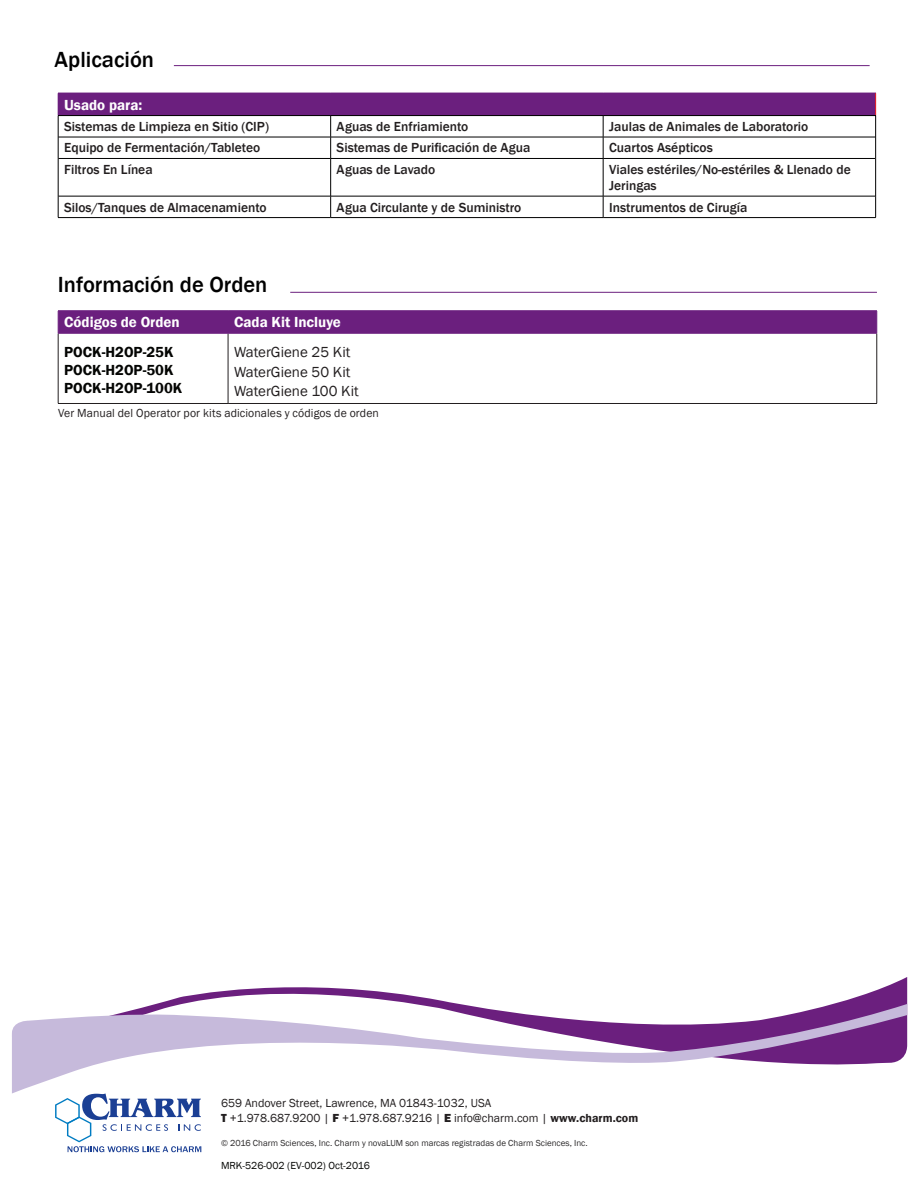
<style>
.page{position:relative;width:918px;height:1188px;background:#fff}
.page>*{position:absolute;margin:0;border:0;box-sizing:border-box;transform-origin:0 0}
.t1{font:500 22.5px "Franklin Gothic";color:#000}
.t2{font:15px "Franklin Gothic";color:#231f20}
.t3{font:600 15px "Franklin Gothic";color:#040503}
.t4{font:600 15px "Franklin Gothic";color:#fff}
.t5{font:500 13.5px/16.2px "Franklin Gothic";color:#231f20}
.t6{font:12px "Franklin Gothic";color:#231f20}
.t7{font:10.5px "Franklin Gothic";color:#040503}
.t8{font:9px "Franklin Gothic";color:#2b292a}
.s1{font-weight:800}
.s2{font-weight:600}
</style>
<div class="page">
<svg style="left:156px;top:977px;width:751px;height:27px"></svg>
<svg style="left:12px;top:1004px;width:895px;height:89px"></svg>
<hr style="left:290px;top:292px;width:587px;height:1px;background:#6b1f7e">
<hr style="left:58px;top:333px;width:1px;height:70px;background:#231f20">
<hr style="left:228px;top:333px;width:1px;height:70px;background:#231f20">
<hr style="left:877px;top:333px;width:1px;height:70px;background:#231f20">
<hr style="left:58px;top:403px;width:170px;height:1px;background:#231f20">
<hr style="left:228px;top:403px;width:649px;height:1px;background:#231f20">
<hr style="left:58px;top:310px;width:170px;height:1px;background:#6b1f7e">
<hr style="left:228px;top:310px;width:649px;height:1px;background:#6b1f7e">
<div style="left:58px;top:311px;width:820px;height:22px;background:#6b1f7e"></div>
<hr style="left:58px;top:333px;width:170px;height:1px;background:#6b1f7e">
<hr style="left:228px;top:333px;width:649px;height:1px;background:#6b1f7e">
<hr style="left:174px;top:65px;width:696px;height:1px;background:#6b1f7e">
<div style="left:58px;top:93px;width:818px;height:23px;background:#6b1f7e"></div>
<hr style="left:58px;top:115px;width:273px;height:1px;background:#000">
<hr style="left:331px;top:115px;width:272px;height:1px;background:#000">
<hr style="left:603px;top:115px;width:273px;height:1px;background:#000">
<hr style="left:58px;top:137px;width:273px;height:1px;background:#000">
<hr style="left:331px;top:137px;width:272px;height:1px;background:#000">
<hr style="left:603px;top:137px;width:272px;height:1px;background:#000">
<hr style="left:58px;top:158px;width:273px;height:1px;background:#000">
<hr style="left:331px;top:158px;width:272px;height:1px;background:#000">
<hr style="left:603px;top:158px;width:272px;height:1px;background:#000">
<hr style="left:58px;top:196px;width:273px;height:1px;background:#000">
<hr style="left:331px;top:196px;width:272px;height:1px;background:#000">
<hr style="left:603px;top:196px;width:272px;height:1px;background:#000">
<hr style="left:58px;top:217px;width:273px;height:1px;background:#000">
<hr style="left:331px;top:217px;width:272px;height:1px;background:#000">
<hr style="left:603px;top:217px;width:273px;height:1px;background:#000">
<svg style="left:58px;top:116px;width:1px;height:42px"></svg>
<svg style="left:330px;top:116px;width:1px;height:42px"></svg>
<svg style="left:603px;top:116px;width:1px;height:42px"></svg>
<svg style="left:875px;top:93px;width:1px;height:65px"></svg>
<hr style="left:58px;top:158px;width:1px;height:38px;background:#000">
<hr style="left:330px;top:159px;width:1px;height:37px;background:#000">
<hr style="left:603px;top:159px;width:1px;height:37px;background:#000">
<hr style="left:875px;top:158px;width:1px;height:38px;background:#000">
<svg style="left:58px;top:196px;width:1px;height:21px"></svg>
<svg style="left:330px;top:196px;width:1px;height:21px"></svg>
<svg style="left:603px;top:196px;width:1px;height:21px"></svg>
<svg style="left:875px;top:196px;width:1px;height:21px"></svg>
<svg style="left:55px;top:1094px;width:146px;height:58px"></svg>
<p class="t1" style="left:55px;top:46px;width:101px">Aplicación</p>
<p class="t4" style="left:64px;top:95px;width:80px">Usado para:</p>
<p class="t5" style="left:64px;top:119px;width:206px">Sistemas de Limpieza en Sitio (CIP)</p>
<p class="t5" style="left:337px;top:119px;width:133px">Aguas de Enfriamiento</p>
<p class="t5" style="left:609px;top:119px;width:201px">Jaulas de Animales de Laboratorio</p>
<p class="t5" style="left:64px;top:140px;width:198px">Equipo de Fermentación/Tableteo</p>
<p class="t5" style="left:337px;top:140px;width:195px">Sistemas de Purificación de Agua</p>
<p class="t5" style="left:609px;top:140px;width:105px">Cuartos Asépticos</p>
<p class="t5" style="left:64px;top:161px;width:90px">Filtros En Línea</p>
<p class="t5" style="left:337px;top:161px;width:100px">Aguas de Lavado</p>
<p class="t5" style="left:609px;top:161px;width:243px">Viales estériles/No-estériles &amp; Llenado de<br>Jeringas</p>
<p class="t5" style="left:64px;top:199px;width:204px">Silos/Tanques de Almacenamiento</p>
<p class="t5" style="left:337px;top:199px;width:186px">Agua Circulante y de Suministro</p>
<p class="t5" style="left:609px;top:199px;width:140px">Instrumentos de Cirugía</p>
<p class="t1" style="left:58px;top:271px;width:211px">Información de Orden</p>
<p class="t4" style="left:64px;top:313px;width:117px">Códigos de Orden</p>
<p class="t4" style="left:234px;top:313px;width:108px">Cada Kit Incluye</p>
<p class="t3" style="left:64px;top:343px;width:111px">POCK-H2OP-25K</p>
<p class="t3" style="left:64px;top:361px;width:111px">POCK-H2OP-50K</p>
<p class="t3" style="left:64px;top:379px;width:120px">POCK-H2OP-100K</p>
<p class="t2" style="left:234px;top:343px;width:118px">WaterGiene 25 Kit</p>
<p class="t2" style="left:234px;top:362px;width:118px">WaterGiene 50 Kit</p>
<p class="t2" style="left:234px;top:382px;width:126px">WaterGiene 100 Kit</p>
<p class="t6" style="left:58px;top:405px;width:322px">Ver Manual del Operator por kits adicionales y códigos de orden</p>
<p class="t6" style="left:221px;top:1096px;width:272px">659 Andover Street, Lawrence, MA 01843-1032, USA</p>
<p class="t6" style="left:221px;top:1111px;width:419px"><span class="s1">T</span> +1.978.687.9200 | <span class="s1">F</span> +1.978.687.9216 | <span class="s1">E</span> info@charm.com | <span class="s2">www.charm.com</span></p>
<p class="t8" style="left:221px;top:1138px;width:368px">© 2016 Charm Sciences, Inc. Charm y novaLUM son marcas registradas de Charm Sciences, Inc.</p>
<p class="t7" style="left:221px;top:1159px;width:150px">MRK-526-002 (EV-002) Oct-2016</p>
</div>
